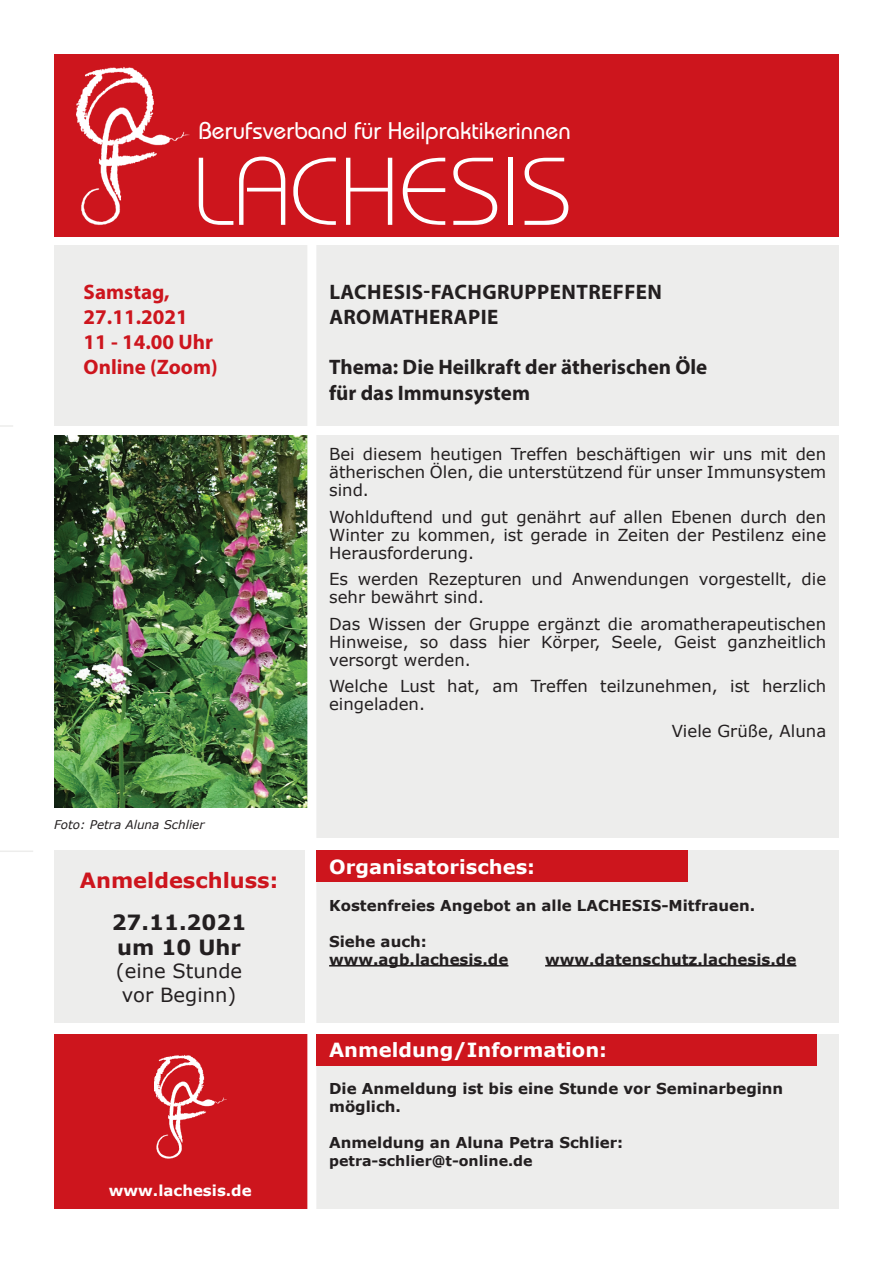
<style>
.page{position:relative;width:893px;height:1263px;background:#fff}
.page>*{position:absolute;margin:0;border:0;box-sizing:border-box;transform-origin:0 0}
.t1{font:300 96px "Bauhaus IT Cby BT";color:#fff;scale:1.04 1}
.t2{font:500 24px "Bauhaus IT Cby BT";color:#fff}
.t3{font:700 21px/25.2px "Myriad Pro";color:#231f20}
.t4{font:700 21px/25.2px "Myriad Pro";color:#cd151d}
.t5{font:700 21px "Myriad Pro";letter-spacing:.02em;color:#231f20}
.t6{font:700 21px/25.2px "Verdana";color:#231f20}
.t7{font:700 21px "Verdana";color:#cd151d}
.t8{font:700 19.5px "Verdana";color:#fff}
.t9{font:19.5px/23.4px "Verdana";color:#231f20}
.t10{font:16.5px/18px "Verdana";color:#231f20;text-align:justify}
.t11{font:700 15px/18px "Verdana";color:#231f20}
.t12{font:700 15px "Verdana";color:#fff}
.t13{font:700 14.25px "Verdana";color:#231f20}
.t14{font:italic 12px "Verdana";color:#231f20}
</style>
<div class="page">
<div style="left:54px;top:1034px;width:253px;height:175px;background:#cd151d"></div>
<div style="left:316px;top:435px;width:523px;height:403px;background:#ededec"></div>
<div style="left:316px;top:245px;width:523px;height:180px;background:#ededec"></div>
<div style="left:54px;top:245px;width:253px;height:180px;background:#ededec"></div>
<img style="left:54px;top:435px;width:253px;height:373px">
<div style="left:316px;top:1034px;width:523px;height:175px;background:#ededec"></div>
<div style="left:316px;top:850px;width:523px;height:173px;background:#ededec"></div>
<hr style="left:329px;top:965px;width:179px;height:1px;background:#231f20">
<hr style="left:545px;top:965px;width:251px;height:1px;background:#231f20">
<svg style="left:0;top:425px;width:13px;height:2px"></svg>
<hr style="left:0;top:850px;width:33px;height:2px;background:#ededec">
<div style="left:54px;top:850px;width:250px;height:173px;background:#ededec"></div>
<div style="left:316px;top:1034px;width:501px;height:32px;background:#cd151d"></div>
<div style="left:316px;top:850px;width:372px;height:32px;background:#cd151d"></div>
<div style="left:54px;top:54px;width:785px;height:182px;background:#cd151d"></div>
<img style="left:154px;top:1055px;width:73px;height:104px">
<img style="left:77px;top:67px;width:113px;height:158px">
<h2 class="t2" style="left:198px;top:116px;width:374px">Berufsverband für Heilpraktikerinnen</h2>
<h1 class="t1" style="left:192px;top:132px;width:367px">LACHESIS</h1>
<p class="t4" style="left:84px;top:278px;width:136px">Samstag,<br>27.11.2021<br>11 - 14.00 Uhr<br>Online (Zoom)</p>
<p class="t14" style="left:54px;top:816px;width:152px">Foto: Petra Aluna Schlier</p>
<p class="t7" style="left:80px;top:865px;width:200px">Anmeldeschluss:</p>
<p class="t6" style="left:112px;top:909px;width:136px">27.11.2021 um 10 Uhr</p>
<p class="t9" style="left:116px;top:959px;width:128px">(eine Stunde vor Beginn)</p>
<p class="t12" style="left:109px;top:1180px;width:144px">www.lachesis.de</p>
<p class="t5" style="left:329px;top:278px;width:126px">LACHESIS-Fach</p>
<p class="t5" style="left:482px;top:278px;width:131px">gruppentreffe</p>
<p class="t3" style="left:647px;top:278px;width:16px">n</p>
<p class="t5" style="left:329px;top:303px;width:161px">aromatherapie</p>
<p class="t3" style="left:329px;top:354px;width:380px">Thema: Die Heilkraft der ätherischen Öle für das Immunsystem</p>
<p class="t10" style="left:329px;top:445px;width:499px">Bei diesem heutigen Treffen beschäftigen wir uns mit den ätherischen Ölen, die unterstützend für unser Immunsystem sind.</p>
<p class="t10" style="left:329px;top:507px;width:499px">Wohlduftend und gut genährt auf allen Ebenen durch den Winter zu kommen, ist gerade in Zeiten der Pestilenz eine Herausforderung.</p>
<p class="t10" style="left:329px;top:570px;width:499px">Es werden Rezepturen und Anwendungen vorgestellt, die sehr bewährt sind.</p>
<p class="t10" style="left:329px;top:614px;width:499px">Das Wissen der Gruppe ergänzt die aromatherapeutischen Hinweise, so dass hier Körper, Seele, Geist ganzheitlich versorgt werden.</p>
<p class="t10" style="left:329px;top:677px;width:499px">Welche Lust hat, am Treffen teilzunehmen, ist herzlich eingeladen.</p>
<p class="t10" style="left:672px;top:721px;width:156px">Viele Grüße, Aluna</p>
<p class="t8" style="left:329px;top:853px;width:207px">Organisatorisches:</p>
<p class="t11" style="left:329px;top:896px;width:428px">Kostenfreies Angebot an alle Lachesis-Mitfrauen.</p>
<p class="t11" style="left:329px;top:932px;width:181px">Siehe auch: www.agb.lachesis.de</p>
<p class="t11" style="left:545px;top:950px;width:253px">www.datenschutz.lachesis.de</p>
<p class="t8" style="left:329px;top:1036px;width:279px">Anmeldung/Information:</p>
<p class="t11" style="left:329px;top:1079px;width:456px">Die Anmeldung ist bis eine Stunde vor Seminarbeginn möglich.</p>
<p class="t11" style="left:329px;top:1133px;width:296px">Anmeldung an Aluna Petra Schlier:</p>
<p class="t13" style="left:329px;top:1151px;width:205px">petra-schlier@t-online.de</p>
</div>
